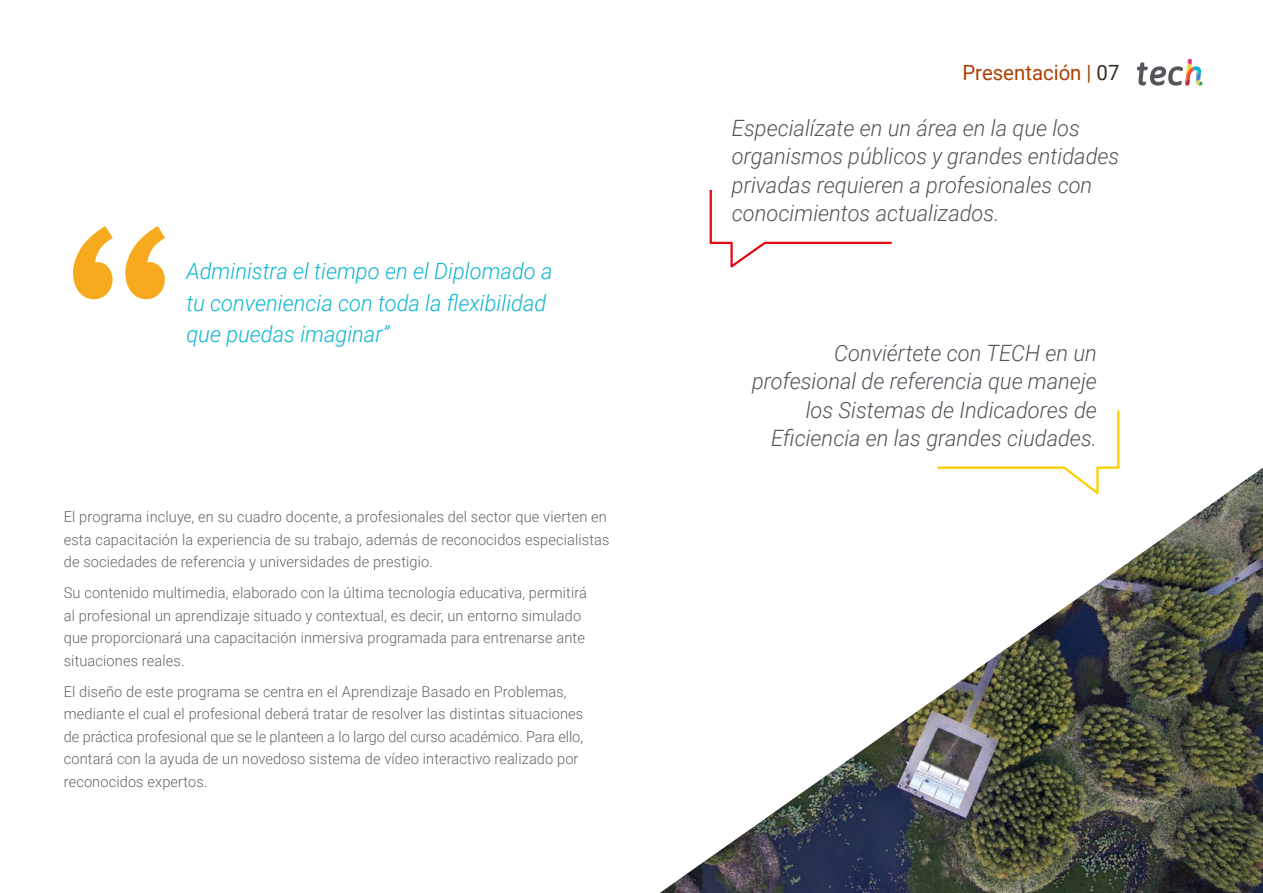
<style>
.page{position:relative;width:1263px;height:893px;background:#fff}
.page>*{position:absolute;margin:0;border:0;box-sizing:border-box;transform-origin:0 0}
.t1{font:italic 300 22.5px/28.5px "Roboto";color:#52555b;text-align:right}
.t2{font:italic 300 22.5px/31.5px "Roboto";color:#0fb6cf}
.t3{font:21px "Roboto";color:#ae4000}
.t4{font:300 15px/22.5px "Roboto";letter-spacing:.01em;color:#61646a}
.s1{color:#312e20}
</style>
<div class="page">
<svg style="left:73px;top:226px;width:92px;height:73px"></svg>
<img style="left:660px;top:468px;width:603px;height:425px">
<svg style="left:1137px;top:59px;width:65px;height:27px"></svg>
<svg style="left:935px;top:410px;width:185px;height:88px"></svg>
<svg style="left:709px;top:189px;width:183px;height:79px"></svg>
<h1 class="t2" style="left:186px;top:255px;width:368px">Administra el tiempo en el Diplomado a tu conveniencia con toda la flexibilidad que puedas imaginar”</h1>
<p class="t4" style="left:64px;top:505px;width:547px">El programa incluye, en su cuadro docente, a profesionales del sector que vierten en esta capacitación la experiencia de su trabajo, además de reconocidos especialistas de sociedades de referencia y universidades de prestigio.</p>
<p class="t4" style="left:64px;top:581px;width:525px">Su contenido multimedia, elaborado con la última tecnología educativa, permitirá al profesional un aprendizaje situado y contextual, es decir, un entorno simulado que proporcionará una capacitación inmersiva programada para entrenarse ante situaciones reales.</p>
<p class="t4" style="left:64px;top:679px;width:521px">El diseño de este programa se centra en el Aprendizaje Basado en Problemas, mediante el cual el profesional deberá tratar de resolver las distintas situaciones de práctica profesional que se le planteen a lo largo del curso académico. Para ello, contará con la ayuda de un novedoso sistema de vídeo interactivo realizado por reconocidos expertos.</p>
<h2 class="t3" style="left:962px;top:57px;width:159px">Presentación | <span class="s1">07</span></h2>
<h1 class="t1" style="left:732px;top:113px;width:389px;text-align:left">Especialízate en un área en la que los organismos públicos y grandes entidades privadas requieren a profesionales con conocimientos actualizados.</h1>
<h1 class="t1" style="left:752px;top:338px;width:346px">Conviértete con TECH en un profesional de referencia que maneje los Sistemas de Indicadores de<br>Eficiencia en las grandes ciudades.</h1>
</div>
